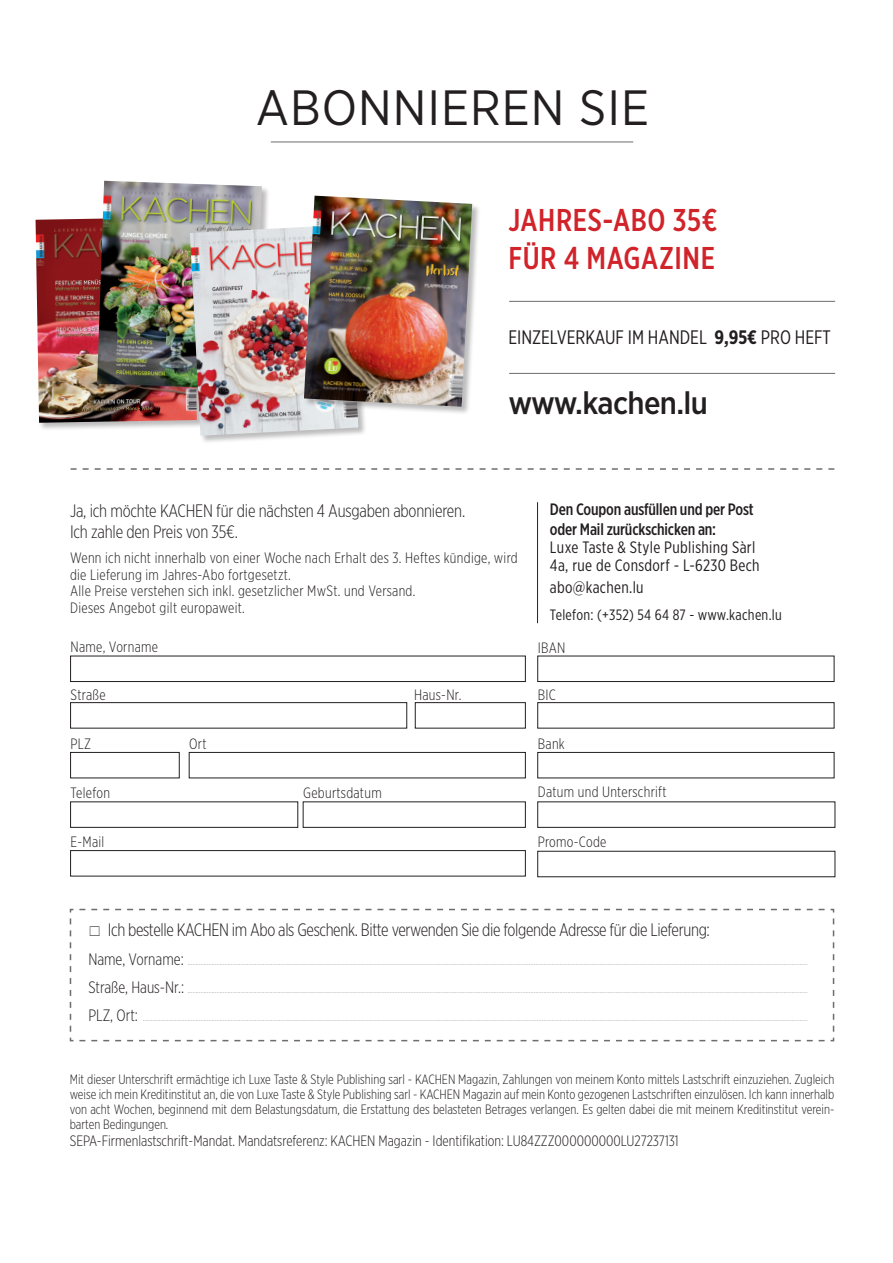
<style>
.page{position:relative;width:893px;height:1263px;background:#fff}
.page>*{position:absolute;margin:0;border:0;box-sizing:border-box;transform-origin:0 0}
.t1{font:49.5px "Gotham Narrow";letter-spacing:.02em;color:#231f20}
.t2{font:500 31.5px "Gotham X Narrow";letter-spacing:.02em;color:#d1232a}
.t3{font:500 31.5px "Gotham Narrow";letter-spacing:-.02em;color:#231f20}
.t4{font:19.5px "Gotham X Narrow";color:#231f20}
.t5{font:300 18px "Gotham X Narrow";letter-spacing:-.02em;color:#231f20}
.t6{font:16.5px "Gotham X Narrow";letter-spacing:.02em;color:#231f20}
.t7{font:500 16.5px "Gotham X Narrow";letter-spacing:-.01em;color:#231f20}
.t8{font:300 15px/16.5px "Gotham X Narrow";letter-spacing:.02em;color:#231f20}
.t9{font:300 15px "Gotham X Narrow";color:#231f20}
.t10{font:15px "Gotham X Narrow";letter-spacing:.02em;color:#231f20}
.t11{font:300 13.5px/15px "Gotham X Narrow";color:#231f20;text-align:justify}
.t12{font:300 9px "Gotham X Narrow";color:#939598}
.s1{font-weight:700}
.s2{font-size:16.5px;color:#231f20}
</style>
<div class="page">
<hr style="left:271px;top:142px;width:362px;height:1px;background:#6c6d70">
<svg style="left:69px;top:908px;width:766px;height:134px"></svg>
<svg style="left:71px;top:468px;width:763px;height:2px"></svg>
<div style="left:70px;top:656px;width:456px;height:26px;border:1px solid #231f20"></div>
<div style="left:537px;top:656px;width:297px;height:26px;border:1px solid #231f20"></div>
<div style="left:70px;top:850px;width:456px;height:26px;border:1px solid #231f20"></div>
<div style="left:70px;top:702px;width:337px;height:26px;border:1px solid #231f20"></div>
<div style="left:537px;top:702px;width:297px;height:26px;border:1px solid #231f20"></div>
<div style="left:70px;top:752px;width:109px;height:26px;border:1px solid #231f20"></div>
<div style="left:537px;top:752px;width:297px;height:26px;border:1px solid #231f20"></div>
<div style="left:537px;top:851px;width:298px;height:26px;border:1px solid #231f20"></div>
<div style="left:415px;top:702px;width:111px;height:26px;border:1px solid #231f20"></div>
<div style="left:189px;top:752px;width:337px;height:26px;border:1px solid #231f20"></div>
<hr style="left:537px;top:502px;width:1px;height:121px;background:#231f20">
<hr style="left:509px;top:301px;width:326px;height:1px;background:#6c6d70">
<hr style="left:509px;top:373px;width:326px;height:1px;background:#6c6d70">
<div style="left:35px;top:217px;width:171px;height:214px;background:#231f20;opacity:.3"></div>
<img style="left:36px;top:217px;width:154px;height:206px">
<div style="left:97px;top:181px;width:174px;height:217px;background:#231f20;opacity:.3"></div>
<img style="left:97px;top:181px;width:165px;height:208px">
<div style="left:190px;top:225px;width:177px;height:220px;background:#231f20;opacity:.3"></div>
<img style="left:190px;top:225px;width:168px;height:211px">
<div style="left:304px;top:196px;width:177px;height:219px;background:#231f20;opacity:.3"></div>
<img style="left:304px;top:196px;width:168px;height:211px">
<svg style="left:90px;top:927px;width:29px;height:10px"></svg>
<p class="t1" style="left:256px;top:77px;width:395px">ABONNIEREN SIE</p>
<p class="t2" style="left:508px;top:201px;width:211px">JAHRES-ABO 35€</p>
<p class="t2" style="left:508px;top:239px;width:208px">FÜR 4 MAGAZINE</p>
<p class="t4" style="left:508px;top:326px;width:324px">EINZELVERKAUF IM HANDEL <span class="s1">9,95€</span> PRO HEFT</p>
<p class="t3" style="left:508px;top:383px;width:201px">www.kachen.lu</p>
<p class="t5" style="left:70px;top:500px;width:397px">Ja, ich möchte KACHEN für die nächsten 4 Ausgaben abonnieren.</p>
<p class="t5" style="left:70px;top:521px;width:169px">Ich zahle den Preis von 35€.</p>
<p class="t8" style="left:70px;top:549px;width:449px">Wenn ich nicht innerhalb von einer Woche nach Erhalt des 3. Heftes kündige, wird die Lieferung im Jahres-Abo fortgesetzt.</p>
<p class="t8" style="left:70px;top:582px;width:347px">Alle Preise verstehen sich inkl. gesetzlicher MwSt. und Versand.</p>
<p class="t8" style="left:70px;top:599px;width:176px">Dieses Angebot gilt europaweit.</p>
<p class="t8" style="left:71px;top:638px;width:89px">Name, Vorname</p>
<p class="t8" style="left:71px;top:687px;width:37px">Straße</p>
<p class="t8" style="left:414px;top:687px;width:49px">Haus-Nr.</p>
<p class="t8" style="left:71px;top:735px;width:22px">PLZ</p>
<p class="t8" style="left:189px;top:735px;width:19px">Ort</p>
<p class="t8" style="left:71px;top:784px;width:41px">Telefon</p>
<p class="t8" style="left:303px;top:784px;width:80px">Geburtsdatum</p>
<p class="t8" style="left:71px;top:833px;width:35px">E-Mail</p>
<p class="t7" style="left:550px;top:500px;width:205px">Den Coupon ausfüllen und per Post</p>
<p class="t7" style="left:550px;top:519px;width:168px">oder Mail zurückschicken an:</p>
<p class="t6" style="left:550px;top:537px;width:207px">Luxe Taste &amp; Style Publishing Sàrl</p>
<p class="t6" style="left:550px;top:555px;width:211px">4a, rue de Consdorf - L-6230 Bech</p>
<p class="t6" style="left:550px;top:577px;width:95px">abo@kachen.lu</p>
<p class="t10" style="left:550px;top:605px;width:233px">Telefon: (+352) 54 64 87 - www.kachen.lu</p>
<p class="t8" style="left:538px;top:639px;width:29px">IBAN</p>
<p class="t8" style="left:538px;top:686px;width:20px">BIC</p>
<p class="t8" style="left:538px;top:735px;width:29px">Bank</p>
<p class="t8" style="left:538px;top:783px;width:130px">Datum und Unterschrift</p>
<p class="t8" style="left:538px;top:833px;width:70px">Promo-Code</p>
<p class="t5" style="left:108px;top:919px;width:604px">Ich bestelle KACHEN im Abo als Geschenk. Bitte verwenden Sie die folgende Adresse für die Lieferung:</p>
<p class="t12" style="left:88px;top:956px;width:721px"><span class="s2">Name, Vorname:</span> ...................................................................................................................................................................................................................................................................................................................................................................................................</p>
<p class="t12" style="left:88px;top:984px;width:721px"><span class="s2">Straße, Haus-Nr.:</span> ...................................................................................................................................................................................................................................................................................................................................................................................................</p>
<p class="t12" style="left:88px;top:1013px;width:721px"><span class="s2">PLZ, Ort:</span> ...............................................................................................................................................................................................................................................................................................................................................................................................................................</p>
<p class="t11" style="left:70px;top:1071px;width:766px">Mit dieser Unterschrift ermächtige ich Luxe Taste &amp; Style Publishing sarl - KACHEN Magazin, Zahlungen von meinem Konto mittels Lastschrift einzuziehen. Zugleich weise ich mein Kreditinstitut an, die von Luxe Taste &amp; Style Publishing sarl - KACHEN Magazin auf mein Konto gezogenen Lastschriften einzulösen. Ich kann innerhalb von acht Wochen, beginnend mit dem Belastungsdatum, die Erstattung des belasteten Betrages verlangen. Es gelten dabei die mit meinem Kreditinstitut verein&shy;barten Bedingungen.</p>
<p class="t9" style="left:70px;top:1131px;width:610px">SEPA-Firmenlastschrift-Mandat. Mandatsreferenz: KACHEN Magazin - Identifikation: LU84ZZZ000000000LU27237131</p>
</div>
